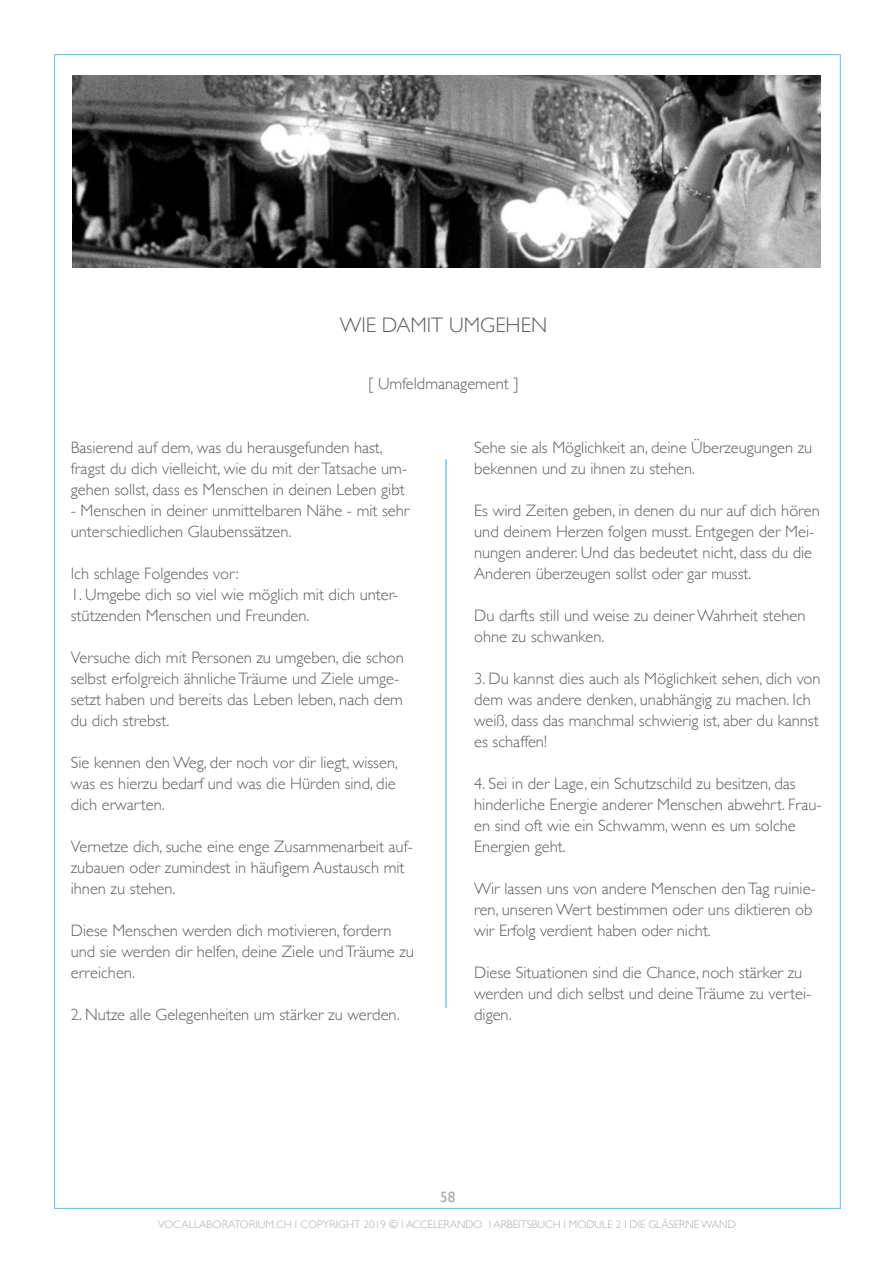
<style>
.page{position:relative;width:893px;height:1263px;background:#fff}
.page>*{position:absolute;margin:0;border:0;box-sizing:border-box;transform-origin:0 0}
.t1{font:300 21px "Gill Sans";color:#5f5e5e}
.t2{font:300 16.5px/21px "Gill Sans";color:#5f5e5e}
.t3{font:15px "Gill Sans";color:#aaa}
.t4{font:300 10.95px "Gill Sans";color:#aaa}
</style>
<div class="page">
<hr style="left:445px;top:459px;width:2px;height:549px;background:#6fc8e6">
<img style="left:72px;top:75px;width:748px;height:193px">
<p class="t1" style="left:340px;top:309px;width:209px">WIE DAMIT UMGEHEN</p>
<p class="t2" style="left:368px;top:373px;width:152px">[ Umfeldmanagement ]</p>
<p class="t2" style="left:71px;top:436px;width:338px">Basierend auf dem, was du herausgefunden hast, fragst du dich vielleicht, wie du mit der Tatsache um&shy;gehen sollst, dass es Menschen in deinen Leben gibt</p>
<p class="t2" style="left:71px;top:499px;width:340px">- Menschen in deiner unmittelbaren Nähe - mit sehr unterschiedlichen Glaubenssätzen.</p>
<p class="t2" style="left:71px;top:562px;width:170px">Ich schlage Folgendes vor:</p>
<p class="t2" style="left:71px;top:583px;width:329px">1. Umgebe dich so viel wie möglich mit dich unter&shy;stützenden Menschen und Freunden.</p>
<p class="t2" style="left:71px;top:646px;width:335px">Versuche dich mit Personen zu umgeben, die schon selbst erfolgreich ähnliche Träume und Ziele umge&shy;setzt haben und bereits das Leben leben, nach dem du dich strebst.</p>
<p class="t2" style="left:71px;top:751px;width:329px">Sie kennen den Weg, der noch vor dir liegt, wissen, was es hierzu bedarf und was die Hürden sind, die dich erwarten.</p>
<p class="t2" style="left:71px;top:835px;width:344px">Vernetze dich, suche eine enge Zusammenarbeit auf&shy;zubauen oder zumindest in häufigem Austausch mit ihnen zu stehen.</p>
<p class="t2" style="left:71px;top:919px;width:345px">Diese Menschen werden dich motivieren, fordern und sie werden dir helfen, deine Ziele und Träume zu erreichen.</p>
<p class="t2" style="left:71px;top:1003px;width:330px">2. Nutze alle Gelegenheiten um stärker zu werden.</p>
<p class="t2" style="left:474px;top:436px;width:340px">Sehe sie als Möglichkeit an, deine Überzeugungen zu bekennen und zu ihnen zu stehen.</p>
<p class="t2" style="left:474px;top:499px;width:347px">Es wird Zeiten geben, in denen du nur auf dich hören und deinem Herzen folgen musst. Entgegen der Mei&shy;nungen anderer. Und das bedeutet nicht, dass du die Anderen überzeugen sollst oder gar musst.</p>
<p class="t2" style="left:474px;top:604px;width:333px">Du darfts still und weise zu deiner Wahrheit stehen ohne zu schwanken.</p>
<p class="t2" style="left:474px;top:667px;width:348px">3. Du kannst dies auch als Möglichkeit sehen, dich von dem was andere denken, unabhängig zu machen. Ich weiß, dass das manchmal schwierig ist, aber du kannst es schaffen!</p>
<p class="t2" style="left:474px;top:772px;width:349px">4. Sei in der Lage, ein Schutzschild zu besitzen, das hinderliche Energie anderer Menschen abwehrt. Frau&shy;en sind oft wie ein Schwamm, wenn es um solche Energien geht.</p>
<p class="t2" style="left:474px;top:877px;width:343px">Wir lassen uns von andere Menschen den Tag ruinie&shy;ren, unseren Wert bestimmen oder uns diktieren ob wir Erfolg verdient haben oder nicht.</p>
<p class="t2" style="left:474px;top:961px;width:339px">Diese Situationen sind die Chance, noch stärker zu werden und dich selbst und deine Träume zu vertei&shy;digen.</p>
<p class="t3" style="left:440px;top:1188px;width:16px">58</p>
<p class="t4" style="left:158px;top:1215px;width:579px">VOCALLABORATORIUM.CH I COPYRIGHT 2019 © I ACCELERANDO I ARBEITSBUCH I MODULE 2 I DIE GLÄSERNE WAND</p>
</div>
